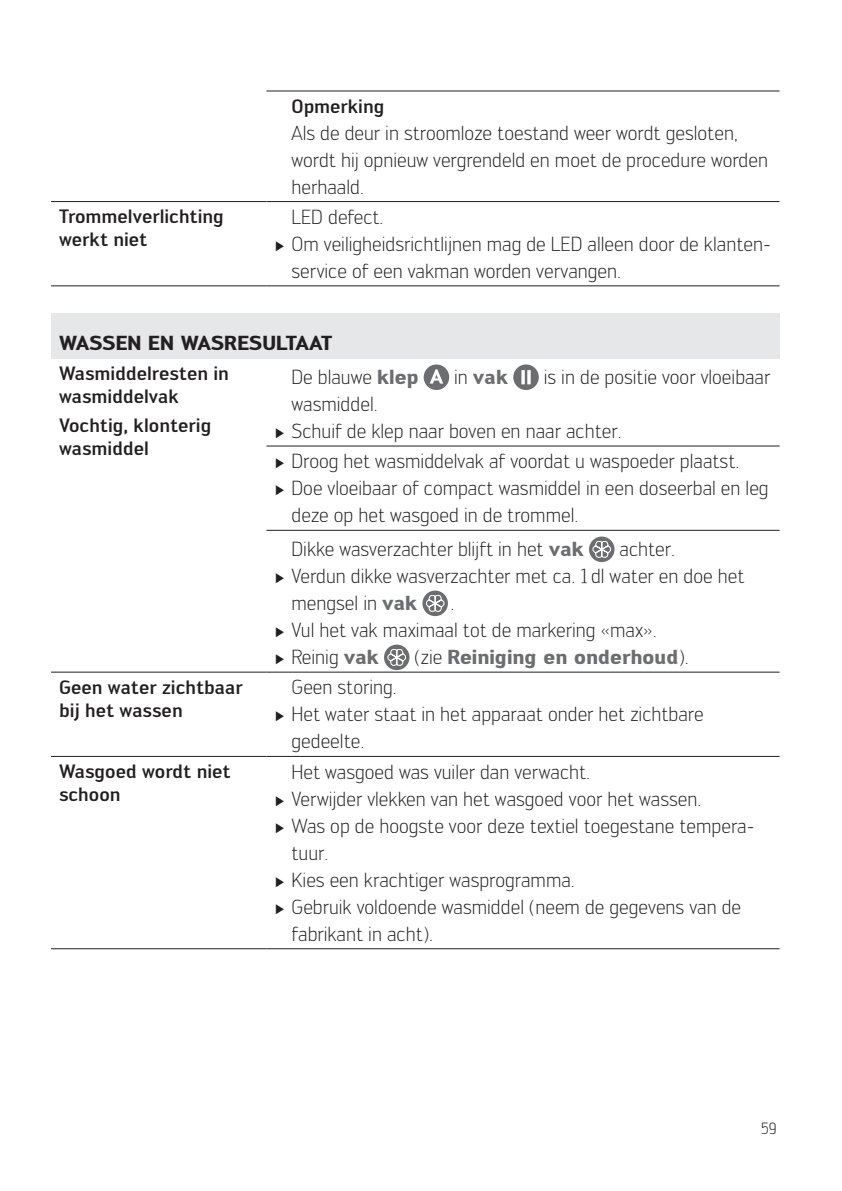
<style>
.page{position:relative;width:842px;height:1191px;background:#fff}
.page>*{position:absolute;margin:0;border:0;box-sizing:border-box;transform-origin:0 0}
.t1{font:300 20px/27px "Engel";color:#231f20}
.t2{font:700 20px "Engel";color:#6c6d70}
.t3{font:700 20px "Engel";color:#231f20}
.t4{font:500 19px/23px "Engel";color:#231f20}
.t5{font:300 16px "Engel";color:#231f20}
.s1{font-family:"Century";font-weight:400;font-size:14px}
.s2{font-weight:700;color:#6c6d70}
.s3{font-weight:300;color:#231f20}
</style>
<div class="page">
<hr style="left:266px;top:91px;width:514px;height:1px;background:#231f20">
<hr style="left:51px;top:201px;width:215px;height:1px;background:#231f20">
<hr style="left:266px;top:201px;width:514px;height:1px;background:#231f20">
<hr style="left:51px;top:285px;width:215px;height:1px;background:#231f20">
<hr style="left:266px;top:285px;width:514px;height:1px;background:#231f20">
<div style="left:51px;top:313px;width:729px;height:45px;background:#e6e7e9"></div>
<hr style="left:266px;top:446px;width:514px;height:1px;background:#231f20">
<hr style="left:266px;top:530px;width:514px;height:1px;background:#231f20">
<hr style="left:51px;top:672px;width:215px;height:1px;background:#231f20">
<hr style="left:266px;top:672px;width:514px;height:1px;background:#231f20">
<hr style="left:51px;top:756px;width:215px;height:1px;background:#231f20">
<hr style="left:266px;top:756px;width:514px;height:1px;background:#231f20">
<hr style="left:51px;top:948px;width:215px;height:1px;background:#231f20">
<hr style="left:266px;top:948px;width:514px;height:1px;background:#231f20">
<div style="left:424px;top:364px;width:25px;height:26px;background:#6c6d70;border-radius:50%"></div>
<svg style="left:430px;top:369px;width:13px;height:14px"></svg>
<div style="left:513px;top:364px;width:26px;height:26px;background:#6c6d70;border-radius:50%"></div>
<svg style="left:521px;top:370px;width:4px;height:14px"></svg>
<svg style="left:527px;top:370px;width:4px;height:14px"></svg>
<svg style="left:589px;top:536px;width:25px;height:26px"></svg>
<svg style="left:593px;top:541px;width:18px;height:16px"></svg>
<svg style="left:422px;top:590px;width:26px;height:26px"></svg>
<svg style="left:426px;top:595px;width:18px;height:16px"></svg>
<svg style="left:384px;top:644px;width:25px;height:26px"></svg>
<svg style="left:388px;top:649px;width:18px;height:16px"></svg>
<p class="t4" style="left:291px;top:94px;width:94px">Opmerking</p>
<p class="t1" style="left:291px;top:119px;width:478px">Als de deur in stroomloze toestand weer wordt gesloten, wordt hij opnieuw vergrendeld en moet de procedure worden herhaald.</p>
<p class="t4" style="left:59px;top:205px;width:166px">Trommelverlichting werkt niet</p>
<p class="t1" style="left:291px;top:203px;width:94px">LED defect.</p>
<p class="t1" style="left:274px;top:230px;width:498px"><span class="s1">►</span> Om veiligheidsrichtlijnen mag de LED alleen door de klanten-</p>
<p class="t1" style="left:291px;top:257px;width:331px">service of een vakman worden vervangen.</p>
<p class="t3" style="left:59px;top:331px;width:275px">WASSEN EN WASRESULTAAT</p>
<p class="t4" style="left:59px;top:362px;width:171px">Wasmiddelresten in wasmiddelvak</p>
<p class="t4" style="left:59px;top:413px;width:154px">Vochtig, klonterig wasmiddel</p>
<p class="t1" style="left:291px;top:363px;width:129px">De blauwe <span class="s2">klep</span></p>
<p class="t2" style="left:454px;top:365px;width:56px"><span class="s3">in</span> vak</p>
<p class="t1" style="left:544px;top:363px;width:228px">is in de positie voor vloeibaar</p>
<p class="t1" style="left:274px;top:390px;width:349px;text-indent:17px">wasmiddel.<br><span class="s1">►</span> Schuif de klep naar boven en naar achter.</p>
<p class="t1" style="left:274px;top:448px;width:466px"><span class="s1">►</span> Droog het wasmiddelvak af voordat u waspoeder plaatst.</p>
<p class="t1" style="left:274px;top:475px;width:496px"><span class="s1">►</span> Doe vloeibaar of compact wasmiddel in een doseerbal en leg</p>
<p class="t1" style="left:291px;top:502px;width:288px">deze op het wasgoed in de trommel.</p>
<p class="t1" style="left:291px;top:535px;width:294px">Dikke wasverzachter blijft in het <span class="s2">vak</span></p>
<p class="t1" style="left:619px;top:535px;width:57px">achter.</p>
<p class="t1" style="left:274px;top:562px;width:471px"><span class="s1">►</span> Verdun dikke wasverzachter met ca. 1 dl water en doe het</p>
<p class="t1" style="left:291px;top:589px;width:127px">mengsel in <span class="s2">vak</span></p>
<p class="t1" style="left:274px;top:589px;width:384px;text-indent:176px">.<br><span class="s1">►</span> Vul het vak maximaal tot de markering «max». <span class="s1">►</span> Reinig <span class="s2">vak</span></p>
<p class="t2" style="left:414px;top:645px;width:276px"><span class="s3">(zie</span> Reiniging en onderhoud<span class="s3">).</span></p>
<p class="t4" style="left:59px;top:675px;width:185px">Geen water zichtbaar bij het wassen</p>
<p class="t1" style="left:291px;top:674px;width:107px">Geen storing.</p>
<p class="t1" style="left:274px;top:701px;width:431px"><span class="s1">►</span> Het water staat in het apparaat onder het zichtbare</p>
<p class="t1" style="left:291px;top:728px;width:74px">gedeelte.</p>
<p class="t4" style="left:59px;top:759px;width:173px">Wasgoed wordt niet schoon</p>
<p class="t1" style="left:291px;top:758px;width:300px">Het wasgoed was vuiler dan verwacht.</p>
<p class="t1" style="left:274px;top:785px;width:428px"><span class="s1">►</span> Verwijder vlekken van het wasgoed voor het wassen.</p>
<p class="t1" style="left:274px;top:812px;width:482px"><span class="s1">►</span> Was op de hoogste voor deze textiel toegestane tempera-</p>
<p class="t1" style="left:291px;top:839px;width:38px">tuur.</p>
<p class="t1" style="left:274px;top:866px;width:302px"><span class="s1">►</span> Kies een krachtiger wasprogramma.</p>
<p class="t1" style="left:274px;top:893px;width:468px"><span class="s1">►</span> Gebruik voldoende wasmiddel (neem de gegevens van de</p>
<p class="t1" style="left:291px;top:920px;width:143px">fabrikant in acht).</p>
<p class="t5" style="left:761px;top:1119px;width:18px">59</p>
</div>
